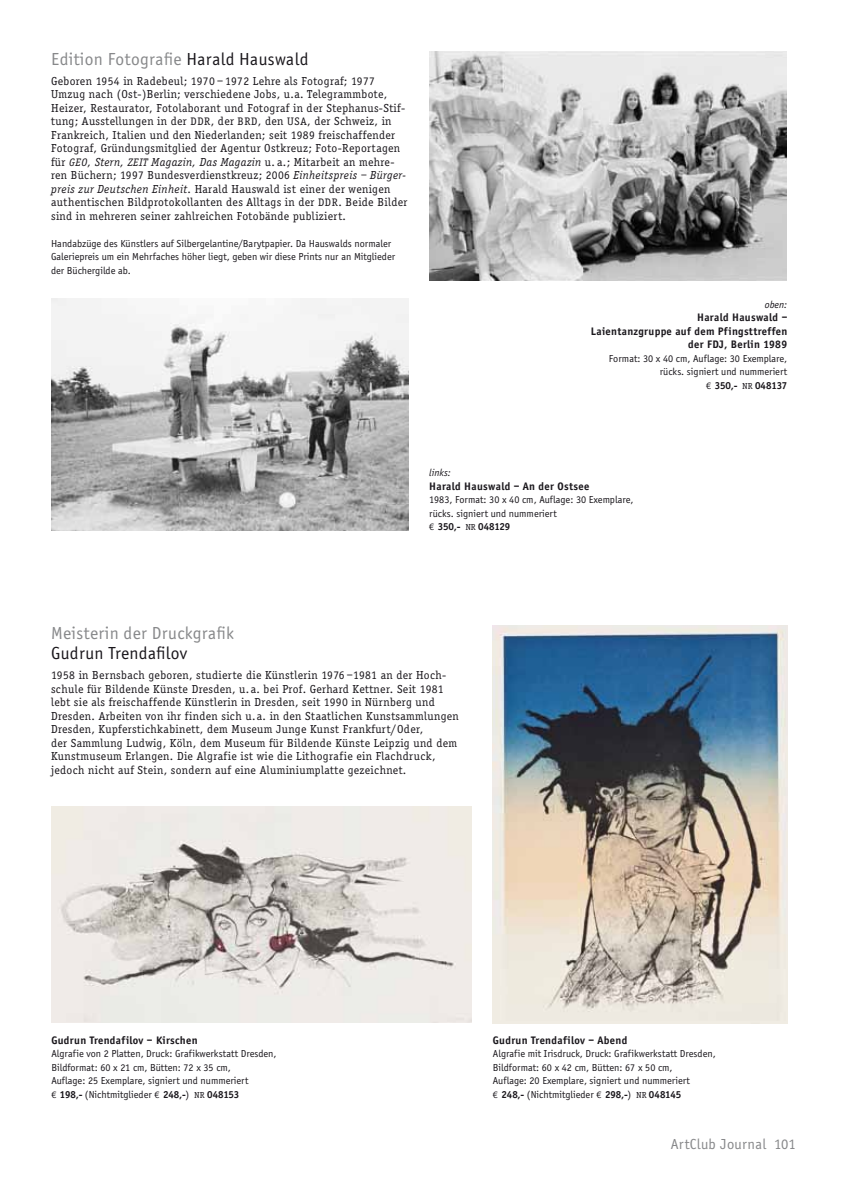
<style>
.page{position:relative;width:851px;height:1191px;background:#fff}
.page>*{position:absolute;margin:0;border:0;box-sizing:border-box;transform-origin:0 0}
.t1{font:18px "Officina Sans";letter-spacing:.02em;color:#87888a}
.t2{font:18px "Officina Sans";letter-spacing:.02em;color:#1a171c}
.t3{font:15px "Officina Sans";letter-spacing:.02em;color:#87888a}
.t4{font:12px/13.5px "Officina Serif";letter-spacing:.03em;color:#1a171c}
.t5{font:700 11.25px/13.5px "Officina Sans";letter-spacing:.03em;color:#1a171c;text-align:right}
.t6{font:10.5px/13.5px "Officina Sans";color:#1a171c}
.t7{font:700 10.5px "Officina Serif";letter-spacing:-.015em;color:#1a171c}
.t8{font:italic 10.5px "Officina Sans";color:#1a171c}
.s1{color:#1a171c}
.s2{font-size:11.25px}
.s3{font-style:italic;font-size:11.25px}
.s4{font-style:italic}
.s5{font-family:"Linotype Euro Font Rto S";font-weight:400;font-size:9.75px}
.s6{font-family:"Officina Sans"}
.s7{font-weight:400;font-size:9px}
.s8{font-family:"Linotype Euro Font Rto S";font-size:9.75px}
.s9{font-weight:700}
.s10{font-family:"Officina Serif";font-size:9px}
.s11{font-family:"Officina Serif";font-weight:700}
</style>
<div class="page">
<img style="left:51px;top:299px;width:358px;height:231px">
<img style="left:493px;top:625px;width:294px;height:398px">
<img style="left:429px;top:51px;width:357px;height:230px">
<img style="left:51px;top:807px;width:420px;height:216px">
<h1 class="t1" style="left:51px;top:49px;width:259px">Edition Fotografie <span class="s1">Harald Hauswald</span></h1>
<p class="t4" style="left:51px;top:74px;width:357px">Geboren 1954 in Radebeul; 1970 – 1972 Lehre als Fotograf; 1977<br>Umzug nach (Ost-)Berlin; verschiedene Jobs, u.a. Telegrammbote, Heizer, Restaurator, Fotolaborant und Fotograf in der Stephanus-Stif&shy;tung; Ausstellungen in der <span class="s2">DDR</span>, der <span class="s2">BRD</span>, den <span class="s2">USA</span>, der Schweiz, in Frankreich, Italien und den Niederlanden; seit 1989 freischaffender Fotograf, Gründungsmitglied der Agentur Ostkreuz; Foto-Reportagen für <span class="s3">GEO</span><span class="s4">, Stern,</span> <span class="s3">ZEIT</span> <span class="s4">Magazin, Das Magazin</span> u. a.; Mitarbeit an mehre&shy;ren Büchern; 1997 Bundesverdienstkreuz; 2006 <span class="s4">Einheitspreis – Bürger&shy;preis zur Deutschen Einheit</span>. Harald Hauswald ist einer der wenigen authentischen Bildprotokollanten des Alltags in der <span class="s2">DDR</span>. Beide Bilder sind in mehreren seiner zahlreichen Fotobände publiziert.</p>
<p class="t6" style="left:51px;top:237px;width:345px">Handabzüge des Künstlers auf Silbergelantine/Barytpapier. Da Hauswalds normaler<br>Galeriepreis um ein Mehrfaches höher liegt, geben wir diese Prints nur an Mitglieder der Büchergilde ab.</p>
<p class="t8" style="left:764px;top:298px;width:24px">oben:</p>
<p class="t5" style="left:591px;top:310px;width:198px">Harald Hauswald –<br>Laientanzgruppe auf dem Pfingsttreffen der FDJ, Berlin 1989</p>
<p class="t6" style="left:609px;top:351px;width:180px;text-align:right">Format: 30 x 40 cm, Auflage: 30 Exemplare, rücks. signiert und nummeriert</p>
<p class="t7" style="left:706px;top:379px;width:82px"><span class="s5">F</span> <span class="s6">350,-</span> <span class="s7">NR</span> 048137</p>
<p class="t8" style="left:429px;top:467px;width:23px">links:</p>
<p class="t5" style="left:429px;top:479px;width:161px">Harald Hauswald – An der Ostsee</p>
<p class="t6" style="left:429px;top:493px;width:206px">1983, Format: 30 x 40 cm, Auflage: 30 Exemplare, rücks. signiert und nummeriert</p>
<p class="t7" style="left:429px;top:521px;width:83px"><span class="s5">F</span> <span class="s6">350,-</span> <span class="s7">NR</span> 048129</p>
<h1 class="t1" style="left:51px;top:622px;width:184px">Meisterin der Druckgrafik</h1>
<h1 class="t2" style="left:51px;top:643px;width:138px">Gudrun Trendafilov</h1>
<p class="t4" style="left:51px;top:668px;width:409px">1958 in Bernsbach geboren, studierte die Künstlerin 1976 –1981 an der Hoch&shy;schule für Bildende Künste Dresden, u.a. bei Prof. Gerhard Kettner. Seit 1981 lebt sie als freischaffende Künstlerin in Dresden, seit 1990 in Nürnberg und Dresden. Arbeiten von ihr finden sich u.a. in den Staatlichen Kunstsammlungen Dresden, Kupferstichkabinett, dem Museum Junge Kunst Frankfurt/Oder,<br>der Sammlung Ludwig, Köln, dem Museum für Bildende Künste Leipzig und dem Kunstmuseum Erlangen. Die Algrafie ist wie die Lithografie ein Flachdruck, jedoch nicht auf Stein, sondern auf eine Aluminiumplatte gezeichnet.</p>
<p class="t5" style="left:51px;top:1033px;width:148px">Gudrun Trendafilov – Kirschen</p>
<p class="t6" style="left:51px;top:1047px;width:227px">Algrafie von 2 Platten, Druck: Grafikwerkstatt Dresden, Bildformat: 60 x 21 cm, Bütten: 72 x 35 cm,<br>Auflage: 25 Exemplare, signiert und nummeriert<br><span class="s8">F</span> <span class="s9">198,-</span> (Nichtmitglieder <span class="s8">F</span> <span class="s9">248,-</span>) <span class="s10">NR</span> <span class="s11">048153</span></p>
<p class="t5" style="left:493px;top:1033px;width:136px">Gudrun Trendafilov – Abend</p>
<p class="t6" style="left:493px;top:1047px;width:224px">Algrafie mit Irisdruck, Druck: Grafikwerkstatt Dresden, Bildformat: 60 x 42 cm, Bütten: 67 x 50 cm,<br>Auflage: 20 Exemplare, signiert und nummeriert<br><span class="s8">F</span> <span class="s9">248,-</span> (Nichtmitglieder <span class="s8">F</span> <span class="s9">298,-</span>) <span class="s10">NR</span> <span class="s11">048145</span></p>
<p class="t3" style="left:670px;top:1136px;width:126px">ArtClub Journal 101</p>
</div>
